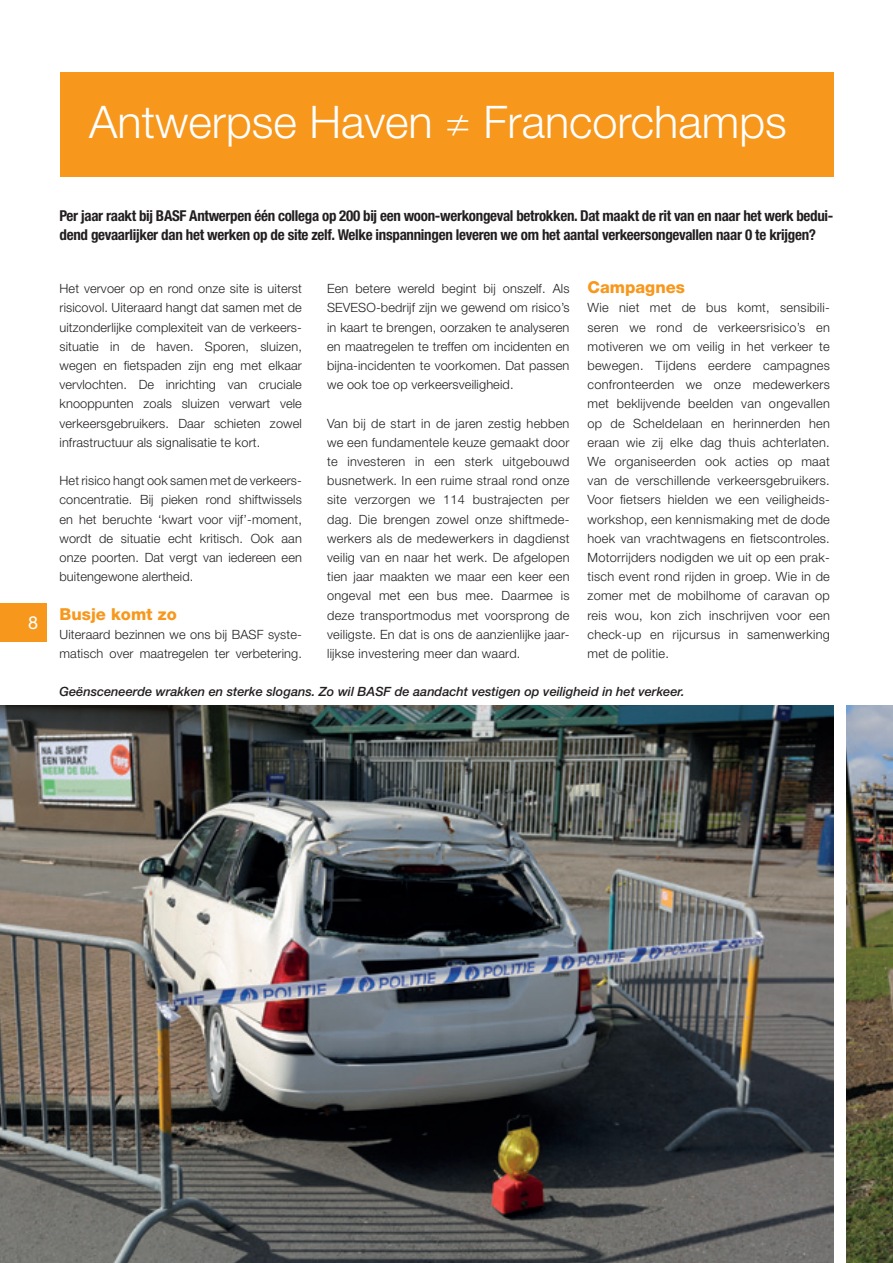
<style>
.page{position:relative;width:893px;height:1263px;background:#fff}
.page>*{position:absolute;margin:0;border:0;box-sizing:border-box;transform-origin:0 0}
.titel{font:300 45px "Helvetica Neue LT Std";color:#fff}
.t1{font:18px "Helvetica Neue LT Std";color:#fff}
.tussentitel{font:800 16.5px "Helvetica Neue LT Std";color:#f7981d}
.Lead{font:700 condensed 15px/19.2px "Helvetica Neue LT Std";letter-spacing:-.02em;color:#231f20}
.Tekst{font:300 12.75px/19.2px "Helvetica Neue LT Std";letter-spacing:.01em;color:#231f20;text-align:justify}
.Tekst-2{font:italic 500 12.75px "Helvetica Neue LT Std";color:#231f20}
</style>
<div class="page">
<div style="left:0;top:604px;width:47px;height:38px;background:#f7981d"></div>
<div style="left:60px;top:72px;width:773px;height:104px;background:#f7981d"></div>
<img style="left:0;top:706px;width:833px;height:557px">
<img style="left:846px;top:706px;width:47px;height:557px">
<p class="titel" style="left:89px;top:95px;width:699px">Antwerpse Haven ≠ Francorchamps</p>
<p class="t1" style="left:28px;top:612px;width:12px">8</p>
<p class="Lead" style="left:60px;top:206px;width:775px">Per jaar raakt bij BASF Antwerpen één collega op 200 bij een woon-werkongeval betrokken. Dat maakt de rit van en naar het werk bedui&shy;dend gevaarlijker dan het werken op de site zelf. Welke inspanningen leveren we om het aantal verkeersongevallen naar 0 te krijgen?</p>
<p class="tussentitel" style="left:587px;top:277px;width:99px">Campagnes</p>
<p class="Tekst" style="left:587px;top:298px;width:244px">Wie niet met de bus komt, sensibili&shy;seren we rond de verkeersrisico’s en motiveren we om veilig in het verkeer te bewegen. Tijdens eerdere campagnes confronteerden we onze medewerkers met beklijvende beelden van ongevallen op de Scheldelaan en herinnerden hen eraan wie zij elke dag thuis achterlaten.<br>We organiseerden ook acties op maat van de verschillende verkeersgebruikers.<br>Voor fietsers hielden we een veiligheids&shy;workshop, een kennismaking met de dode hoek van vrachtwagens en fietscontroles.<br>Motorrijders nodigden we uit op een prak&shy;tisch event rond rijden in groep. Wie in de zomer met de mobilhome of caravan op reis wou, kon zich inschrijven voor een check-up en rijcursus in samenwerking met de politie.</p>
<p class="Tekst-2" style="left:60px;top:684px;width:626px">Geënsceneerde wrakken en sterke slogans. Zo wil BASF de aandacht vestigen op veiligheid in het verkeer.</p>
<p class="Tekst" style="left:60px;top:279px;width:244px">Het vervoer op en rond onze site is uiterst risicovol. Uiteraard hangt dat samen met de uitzonderlijke complexiteit van de verkeers&shy;situatie in de haven. Sporen, sluizen, wegen en fietspaden zijn eng met elkaar vervlochten. De inrichting van cruciale knooppunten zoals sluizen verwart vele verkeersgebruikers. Daar schieten zowel infrastructuur als signalisatie te kort.</p>
<p class="Tekst" style="left:60px;top:471px;width:244px">Het risico hangt ook samen met de verkeers&shy;concentratie. Bij pieken rond shiftwissels en het beruchte ‘kwart voor vijf’-moment, wordt de situatie echt kritisch. Ook aan onze poorten. Dat vergt van iedereen een buitengewone alertheid.</p>
<p class="tussentitel" style="left:60px;top:604px;width:119px">Busje komt zo</p>
<p class="Tekst" style="left:60px;top:624px;width:244px">Uiteraard bezinnen we ons bij BASF syste&shy;matisch over maatregelen ter verbetering.</p>
<p class="Tekst" style="left:327px;top:279px;width:244px">Een betere wereld begint bij onszelf. Als SEVESO-bedrijf zijn we gewend om risico’s in kaart te brengen, oorzaken te analyseren en maatregelen te treffen om incidenten en bijna-incidenten te voorkomen. Dat passen we ook toe op verkeersveiligheid.</p>
<p class="Tekst" style="left:327px;top:413px;width:244px">Van bij de start in de jaren zestig hebben we een fundamentele keuze gemaakt door te investeren in een sterk uitgebouwd busnetwerk. In een ruime straal rond onze site verzorgen we 114 bustrajecten per dag. Die brengen zowel onze shiftmede&shy;werkers als de medewerkers in dagdienst veilig van en naar het werk. De afgelopen tien jaar maakten we maar een keer een ongeval met een bus mee. Daarmee is deze transportmodus met voorsprong de veiligste. En dat is ons de aanzienlijke jaar&shy;lijkse investering meer dan waard.</p>
</div>
